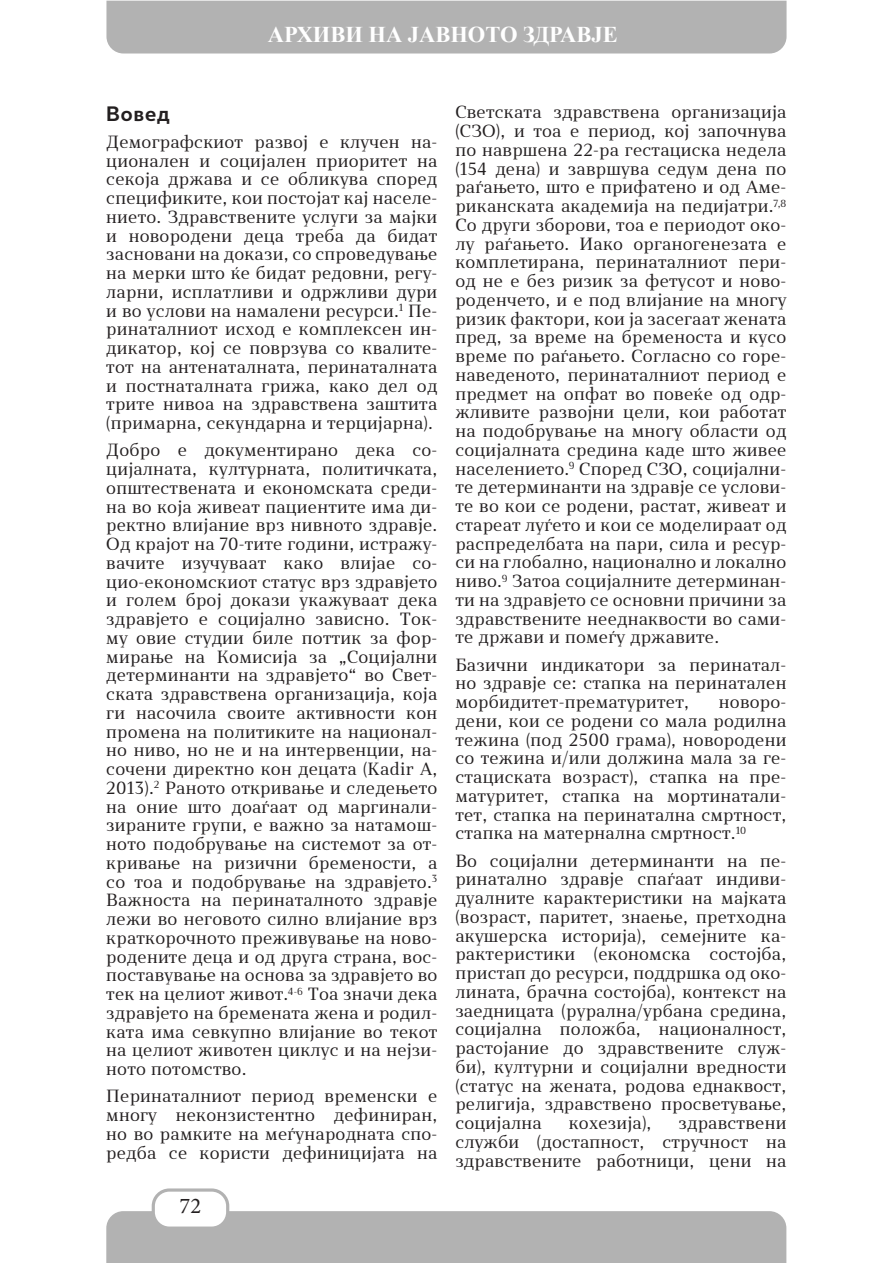
<style>
.page{position:relative;width:893px;height:1263px;background:#fff}
.page>*{position:absolute;margin:0;border:0;box-sizing:border-box;transform-origin:0 0}
.t1{font:700 22.5px "Times New Roman";color:#fff}
.t2{font:22.5px "Minion Pro";color:#231f20}
.t3{font:700 19.5px "Skola Sans";letter-spacing:.015em;color:#231f20}
.t4{font:16.5px/18.8px "Skola Serif";letter-spacing:.015em;color:#231f20;text-align:justify}
</style>
<div class="page">
<div style="left:106px;top:1px;width:680px;height:53px;background:#b2b2b2"></div>
<div style="left:106px;top:1211px;width:680px;height:52px;background:#b2b2b2"></div>
<div style="left:153px;top:1190px;width:75px;height:38px;background:#fff;border-radius:16px"></div>
<div style="left:152px;top:1188px;width:77px;height:42px;border:3px solid #b2b2b2;border-radius:16px"></div>
<p class="t1" style="left:268px;top:19px;width:351px">АРХИВИ НА ЈАВНОТО ЗДРАВЈЕ</p>
<p class="t3" style="left:106px;top:101px;width:65px">Вовед</p>
<p class="t4" style="left:106px;top:132px;width:333px">Демографскиот развој е клучен на&shy;ционален и социјален приоритет на секоја држава и се обликува според спецификите, кои постојат кај населе&shy;нието. Здравствените услуги за мајки и новородени деца треба да бидат засновани на докази, со спроведување на мерки што ќе бидат редовни, регу&shy;ларни, исплатливи и одржливи дури и во услови на намалени ресурси.<sup>1</sup> Пе&shy;ринаталниот исход е комплексен ин&shy;дикатор, кој се поврзува со квалите&shy;тот на антенаталната, перинаталната и постнаталната грижа, како дел од трите нивоа на здравствена заштита (примарна, секундарна и терцијарна).</p>
<p class="t4" style="left:106px;top:441px;width:333px">Добро е документирано дека со&shy;цијалната, културната, политичката, општествената и економската среди&shy;на во која живеат пациентите има ди&shy;ректно влијание врз нивното здравје.<br>Од крајот на 70-тите години, истражу&shy;вачите изучуваат како влијае со&shy;цио-економскиот статус врз здравјето и голем број докази укажуваат дека здравјето е социјално зависно. Ток&shy;му овие студии биле поттик за фор&shy;мирање на Комисија за „Социјални детерминанти на здравјето“ во Свет&shy;ската здравствена организација, која ги насочила своите активности кон промена на политиките на национал&shy;но ниво, но не и на интервенции, на&shy;сочени директно кон децата (Kadir A, 2013).<sup>2</sup> Раното откривање и следењето на оние што доаѓаат од маргинали&shy;зираните групи, е важно за натамош&shy;ното подобрување на системот за от&shy;кривање на ризични бремености, а со тоа и подобрување на здравјето.<sup>3<br></sup>Важноста на перинаталното здравје лежи во неговото силно влијание врз краткорочното преживување на ново&shy;родените деца и од друга страна, вос&shy;поставување на основа за здравјето во тек на целиот живот.<sup>4-6</sup> Тоа значи дека здравјето на бремената жена и родил&shy;ката има севкупно влијание во текот на целиот животен циклус и на нејзи&shy;ното потомство.</p>
<p class="t4" style="left:106px;top:1087px;width:333px">Перинаталниот период временски е многу неконзистентно дефиниран, но во рамките на меѓународната спо&shy;редба се користи дефиницијата на</p>
<p class="t2" style="left:180px;top:1190px;width:23px">72</p>
<p class="t4" style="left:455px;top:103px;width:333px">Светската здравствена организација (СЗО), и тоа е период, кој започнува по навршена 22-ра гестациска недела (154 дена) и завршува седум дена по раѓањето, што е прифатено и од Аме&shy;риканската академија на педијатри.<sup>7,8<br></sup>Со други зборови, тоа е периодот око&shy;лу раѓањето. Иако органогенезата е комплетирана, перинаталниот пери&shy;од не е без ризик за фетусот и ново&shy;роденчето, и е под влијание на многу ризик фактори, кои ја засегаат жената пред, за време на бременоста и кусо време по раѓањето. Согласно со горе&shy;наведеното, перинаталниот период е предмет на опфат во повеќе од одр&shy;жливите развојни цели, кои работат на подобрување на многу области од социјалната средина каде што живее населението.<sup>9</sup> Според СЗО, социјални&shy;те детерминанти на здравје се услови&shy;те во кои се родени, растат, живеат и стареат луѓето и кои се моделираат од распределбата на пари, сила и ресур&shy;си на глобално, национално и локално ниво.<sup>9</sup> Затоа социјалните детерминан&shy;ти на здравјето се основни причини за здравствените нееднаквости во сами&shy;те држави и помеѓу државите.</p>
<p class="t4" style="left:455px;top:655px;width:333px">Базични индикатори за перинатал&shy;но здравје се: стапка на перинатален морбидитет-прематуритет,</p>
<p class="t4" style="left:455px;top:693px;width:333px;text-indent:264px">новоро&shy;дени, кои се родени со мала родилна тежина (под 2500 грама), новородени со тежина и/или должина мала за ге&shy;стациската возраст), стапка на пре&shy;матуритет, стапка на мортинатали&shy;тет, стапка на перинатална смртност, стапка на матернална смртност.<sup>10</sup></p>
<p class="t4" style="left:455px;top:851px;width:333px">Во социјални детерминанти на пе&shy;ринатално здравје спаѓаат индиви&shy;дуалните карактеристики на мајката (возраст, паритет, знаење, претходна акушерска историја), семејните ка&shy;рактеристики (економска состојба, пристап до ресурси, поддршка од око&shy;лината, брачна состојба), контекст на заедницата (рурална/урбана средина, социјална положба, националност, растојание до здравствените служ&shy;би), културни и социјални вредности (статус на жената, родова еднаквост, религија, здравствено просветување, социјална</p>
<p class="t4" style="left:569px;top:1114px;width:84px">кохезија),</p>
<p class="t4" style="left:455px;top:1114px;width:333px;text-indent:223px">здравствени служби (достапност, стручност на здравствените работници, цени на</p>
</div>
